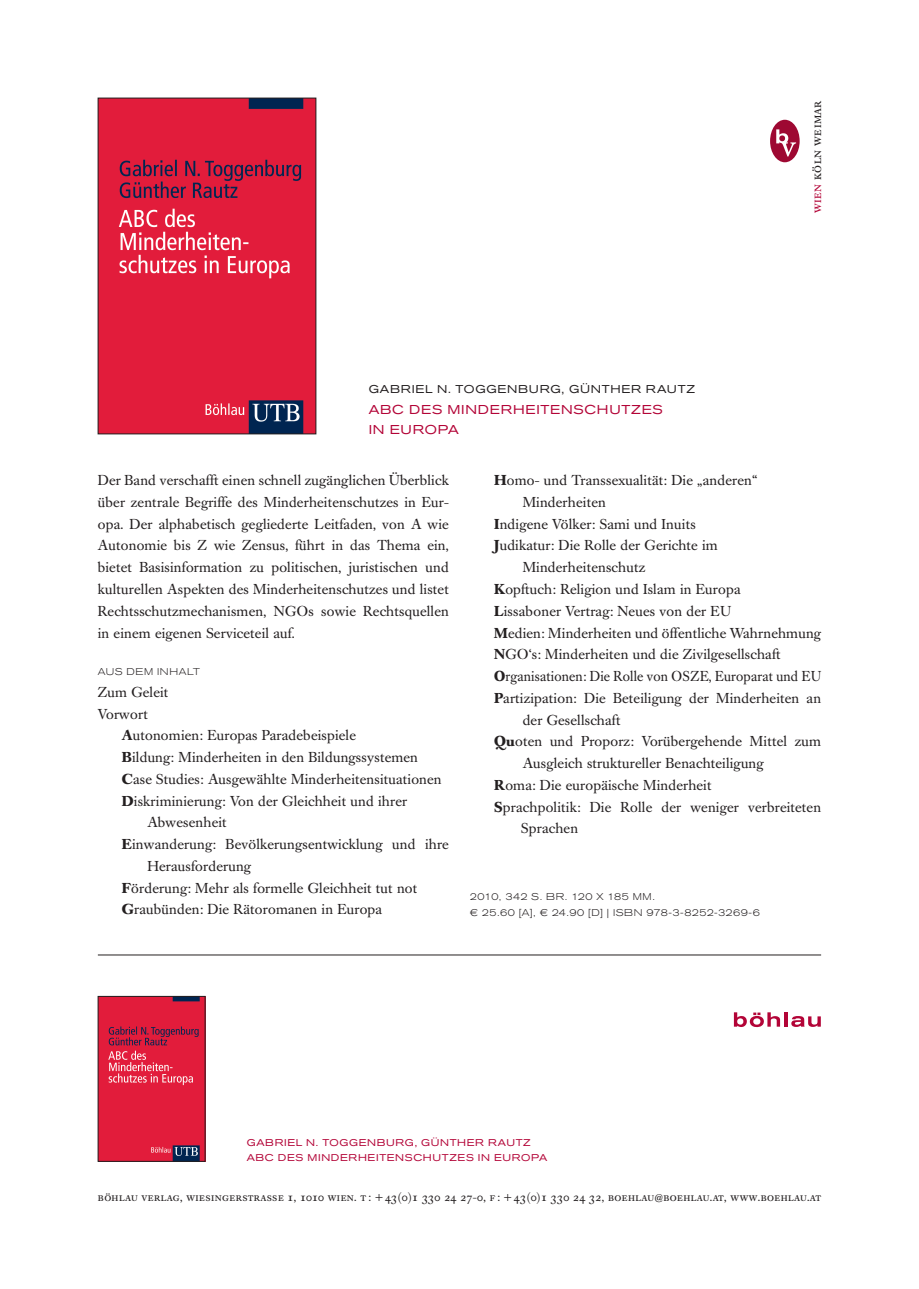
<style>
.page{position:relative;width:919px;height:1289px;background:#fff}
.page>*{position:absolute;margin:0;border:0;box-sizing:border-box;transform-origin:0 0}
._5_LT{font:14.25px/21.8px "Caslon Book BE";letter-spacing:.015em;color:#231f20;text-align:justify}
._5_LT-2{font:14.25px "Caslon Book BE";letter-spacing:.015em;color:#231f20;scale:.94 1}
.t1{font:13.5px "Caslon Book BE Regular SC";letter-spacing:.02em;color:#231f20}
._2_Titel{font:expanded 12.75px "Akzidenz Grotesk BQ";letter-spacing:.06em;color:#b30437}
.t2{font:12px "Caslon Book BE Regular SC";letter-spacing:.02em;color:#231f20}
._1_Autor{font:expanded 11.25px "Akzidenz Grotesk BQ";letter-spacing:.065em;color:#231f20}
._6_Bibliographie{font:300 expanded 9.75px "Akzidenz Grotesk BQ";letter-spacing:.05em;color:#231f20}
._7_Block_unten{font:expanded 9.75px "Akzidenz Grotesk BQ";letter-spacing:.07em;color:#b30437}
.s1{color:#b30437}
.s2{font-weight:700}
.s3{font-family:"Caslon Book BE Medium SC";font-size:9.75px}
</style>
<div class="page">
<img style="left:100px;top:100px;width:214px;height:332px">
<div style="left:770px;top:120px;width:29px;height:42px;background:#9e0832;border-radius:50%"></div>
<svg style="left:776px;top:129px;width:20px;height:27px"></svg>
<svg style="left:733px;top:1012px;width:47px;height:15px"></svg>
<hr style="left:784px;top:1012px;width:3px;height:14px;background:#b30437">
<svg style="left:791px;top:1016px;width:29px;height:10px"></svg>
<hr style="left:98px;top:954px;width:723px;height:1px;background:#231f20">
<img style="left:100px;top:998px;width:103px;height:161px">
<div style="left:98px;top:996px;width:107px;height:165px;border:1px solid #231f20"></div>
<p class="t1" style="left:808px;top:213px;width:114px;rotate:-90deg"><span class="s1">wien</span> köln weimar</p>
<p class="_1_Autor" style="left:369px;top:383px;width:328px">GABRIEL N. TOGGENBURG, GÜNTHER RAUTZ</p>
<p class="_2_Titel" style="left:369px;top:402px;width:296px">ABC DES MINDERHEITENSCHUTZES</p>
<p class="_2_Titel" style="left:369px;top:422px;width:91px">IN EUROPA</p>
<p class="_5_LT" style="left:98px;top:470px;width:352px">Der Band verschafft einen schnell zugänglichen Überblick über zentrale Begriffe des Minderheitenschutzes in Eur&shy;opa. Der alphabetisch gegliederte Leitfaden, von A wie Autonomie bis Z wie Zensus, führt in das Thema ein, bietet Basisinformation zu politischen, juristischen und kulturellen Aspekten des Minderheitenschutzes und listet Rechtsschutzmechanismen, NGOs sowie Rechtsquellen in einem eigenen Serviceteil auf.</p>
<p class="_6_Bibliographie" style="left:98px;top:666px;width:104px">AUS DEM INHALT</p>
<p class="_5_LT" style="left:98px;top:681px;width:72px">Zum Geleit</p>
<p class="_5_LT" style="left:98px;top:703px;width:52px">Vorwort</p>
<p class="_5_LT" style="left:122px;top:725px;width:235px"><span class="s2">A</span>utonomien: Europas Paradebeispiele</p>
<p class="_5_LT" style="left:122px;top:746px;width:297px"><span class="s2">B</span>ildung: Minderheiten in den Bildungssystemen</p>
<p class="_5_LT" style="left:122px;top:768px;width:321px"><span class="s2">C</span>ase Studies: Ausgewählte Minderheitensituationen</p>
<p class="_5_LT" style="left:122px;top:790px;width:287px"><span class="s2">D</span>iskriminierung: Von der Gleichheit und ihrer</p>
<p class="_5_LT" style="left:147px;top:812px;width:81px">Abwesenheit</p>
<p class="_5_LT" style="left:122px;top:833px;width:328px"><span class="s2">E</span>inwanderung: Bevölkerungsentwicklung und ihre</p>
<p class="_5_LT" style="left:147px;top:855px;width:105px">Herausforderung</p>
<p class="_5_LT" style="left:122px;top:877px;width:297px"><span class="s2">F</span>örderung: Mehr als formelle Gleichheit tut not</p>
<p class="_5_LT" style="left:122px;top:899px;width:262px"><span class="s2">G</span>raubünden: Die Rätoromanen in Europa</p>
<p class="_5_LT" style="left:494px;top:470px;width:265px"><span class="s2">H</span>omo- und Transsexualität: Die „anderen“</p>
<p class="_5_LT" style="left:522px;top:491px;width:85px">Minderheiten</p>
<p class="_5_LT" style="left:494px;top:513px;width:203px"><span class="s2">I</span>ndigene Völker: Sami und Inuits</p>
<p class="_5_LT" style="left:494px;top:535px;width:225px"><span class="s2">J</span>udikatur: Die Rolle der Gerichte im</p>
<p class="_5_LT" style="left:522px;top:557px;width:124px">Minderheitenschutz</p>
<p class="_5_LT" style="left:494px;top:578px;width:248px"><span class="s2">K</span>opftuch: Religion und Islam in Europa</p>
<p class="_5_LT" style="left:494px;top:600px;width:238px"><span class="s2">L</span>issaboner Vertrag: Neues von der EU</p>
<p class="_5_LT" style="left:494px;top:622px;width:328px"><span class="s2">M</span>edien: Minderheiten und öffentliche Wahrnehmung</p>
<p class="_5_LT" style="left:494px;top:644px;width:288px"><span class="s2">N</span>GO‘s: Minderheiten und die Zivilgesellschaft</p>
<p class="_5_LT-2" style="left:494px;top:668px;width:349px"><span class="s2">O</span>rganisationen: Die Rolle von OSZE, Europarat und EU</p>
<p class="_5_LT" style="left:494px;top:687px;width:328px"><span class="s2">P</span>artizipation: Die Beteiligung der Minderheiten an</p>
<p class="_5_LT" style="left:522px;top:709px;width:99px">der Gesellschaft</p>
<p class="_5_LT" style="left:494px;top:731px;width:328px"><span class="s2">Qu</span>oten und Proporz: Vorübergehende Mittel zum</p>
<p class="_5_LT" style="left:522px;top:752px;width:242px">Ausgleich struktureller Benachteiligung</p>
<p class="_5_LT" style="left:494px;top:774px;width:219px"><span class="s2">R</span>oma: Die europäische Minderheit</p>
<p class="_5_LT" style="left:494px;top:796px;width:328px"><span class="s2">S</span>prachpolitik: Die Rolle der weniger verbreiteten</p>
<p class="_5_LT" style="left:521px;top:818px;width:58px">Sprachen</p>
<p class="_6_Bibliographie" style="left:470px;top:891px;width:186px">2010, 342 S. BR. 120 X 185 MM.</p>
<p class="_6_Bibliographie" style="left:470px;top:906px;width:291px">€ 25.60 [A], € 24.90 [D] | ISBN 978-3-8252-3269-6</p>
<p class="_7_Block_unten" style="left:247px;top:1136px;width:285px">GABRIEL N. TOGGENBURG, GÜNTHER RAUTZ</p>
<p class="_7_Block_unten" style="left:247px;top:1152px;width:302px">ABC DES MINDERHEITENSCHUTZES IN EUROPA</p>
<p class="t2" style="left:98px;top:1190px;width:724px">böhlau verlag, wiesingerstrasse 1, 1010 wien. t : +43(0)1 330 24 27-0, f : +43(0)1 330 24 32, boehlau<span class="s3">@</span>boehlau.at, www.boehlau.at</p>
</div>
